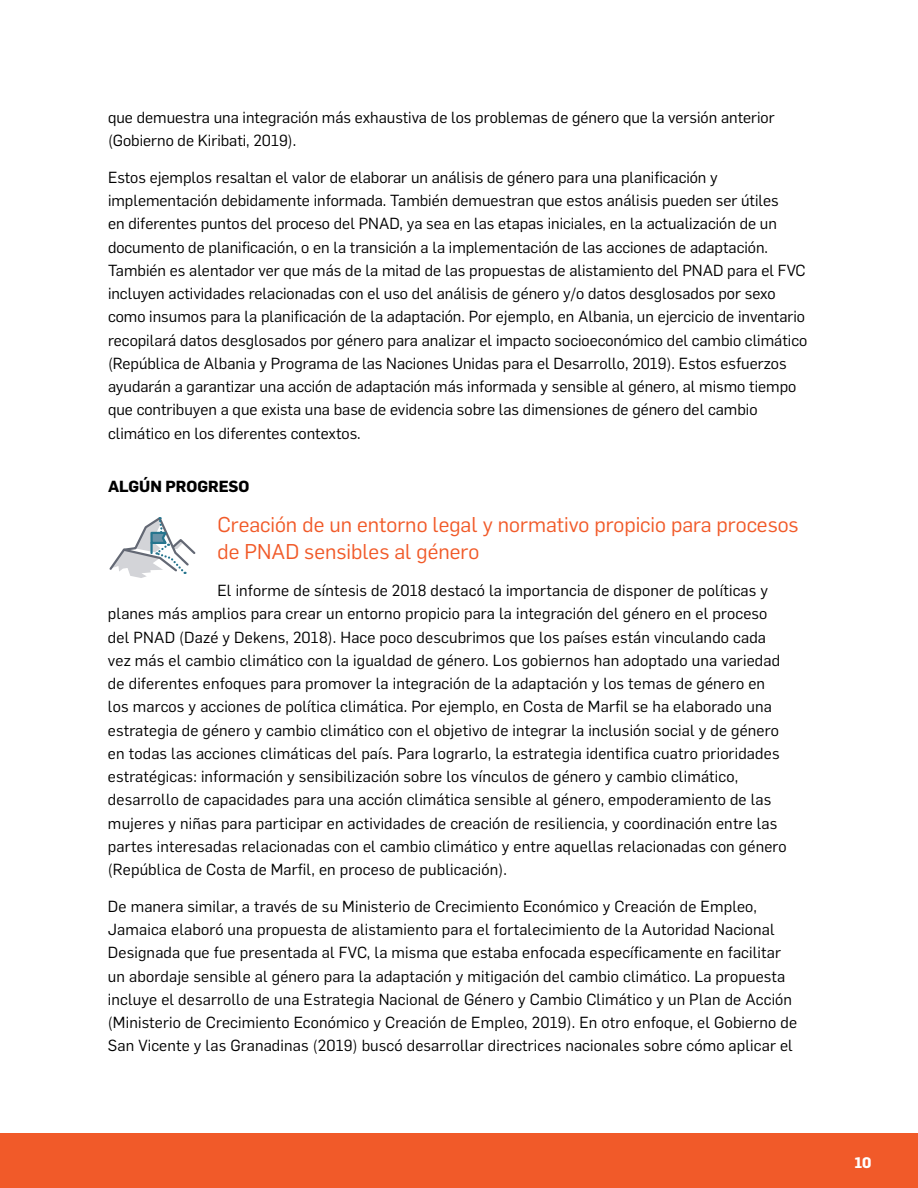
<style>
.page{position:relative;width:918px;height:1188px;background:#fff}
.page>*{position:absolute;margin:0;border:0;box-sizing:border-box;transform-origin:0 0}
.t1{font:21px/27px "Flama";color:#f15a29}
.t2{font:15.75px/23.2px "Flama";letter-spacing:.01em;color:#000}
.t3{font:700 15.75px "Flama";color:#000}
.t4{font:700 15px "Flama";color:#fff}
</style>
<div class="page">
<div style="left:0;top:1133px;width:918px;height:55px;background:#f15a29"></div>
<svg style="left:109px;top:517px;width:87px;height:61px"></svg>
<p class="t2" style="left:108px;top:105px;width:668px">que demuestra una integración más exhaustiva de los problemas de género que la versión anterior (Gobierno de Kiribati, 2019).</p>
<p class="t2" style="left:108px;top:165px;width:701px">Estos ejemplos resaltan el valor de elaborar un análisis de género para una planificación y implementación debidamente informada. También demuestran que estos análisis pueden ser útiles<br>en diferentes puntos del proceso del PNAD, ya sea en las etapas iniciales, en la actualización de un documento de planificación, o en la transición a la implementación de las acciones de adaptación.<br>También es alentador ver que más de la mitad de las propuestas de alistamiento del PNAD para el FVC incluyen actividades relacionadas con el uso del análisis de género y/o datos desglosados por sexo como insumos para la planificación de la adaptación. Por ejemplo, en Albania, un ejercicio de inventario recopilará datos desglosados por género para analizar el impacto socioeconómico del cambio climático (República de Albania y Programa de las Naciones Unidas para el Desarrollo, 2019). Estos esfuerzos ayudarán a garantizar una acción de adaptación más informada y sensible al género, al mismo tiempo que contribuyen a que exista una base de evidencia sobre las dimensiones de género del cambio climático en los diferentes contextos.</p>
<p class="t3" style="left:108px;top:475px;width:143px">ALGÚN PROGRESO</p>
<h1 class="t1" style="left:217px;top:510px;width:583px">Creación de un entorno legal y normativo propicio para procesos de PNAD sensibles al género</h1>
<p class="t2" style="left:108px;top:578px;width:680px;text-indent:109px">El informe de síntesis de 2018 destacó la importancia de disponer de políticas y planes más amplios para crear un entorno propicio para la integración del género en el proceso del PNAD (Dazé y Dekens, 2018). Hace poco descubrimos que los países están vinculando cada vez más el cambio climático con la igualdad de género. Los gobiernos han adoptado una variedad de diferentes enfoques para promover la integración de la adaptación y los temas de género en los marcos y acciones de política climática. Por ejemplo, en Costa de Marfil se ha elaborado una estrategia de género y cambio climático con el objetivo de integrar la inclusión social y de género en todas las acciones climáticas del país. Para lograrlo, la estrategia identifica cuatro prioridades estratégicas: información y sensibilización sobre los vínculos de género y cambio climático, desarrollo de capacidades para una acción climática sensible al género, empoderamiento de las mujeres y niñas para participar en actividades de creación de resiliencia, y coordinación entre las partes interesadas relacionadas con el cambio climático y entre aquellas relacionadas con género (República de Costa de Marfil, en proceso de publicación).</p>
<p class="t2" style="left:108px;top:894px;width:691px">De manera similar, a través de su Ministerio de Crecimiento Económico y Creación de Empleo, Jamaica elaboró una propuesta de alistamiento para el fortalecimiento de la Autoridad Nacional Designada que fue presentada al FVC, la misma que estaba enfocada específicamente en facilitar un abordaje sensible al género para la adaptación y mitigación del cambio climático. La propuesta incluye el desarrollo de una Estrategia Nacional de Género y Cambio Climático y un Plan de Acción (Ministerio de Crecimiento Económico y Creación de Empleo, 2019). En otro enfoque, el Gobierno de San Vicente y las Granadinas (2019) buscó desarrollar directrices nacionales sobre cómo aplicar el</p>
<p class="t4" style="left:854px;top:1152px;width:19px">10</p>
</div>
